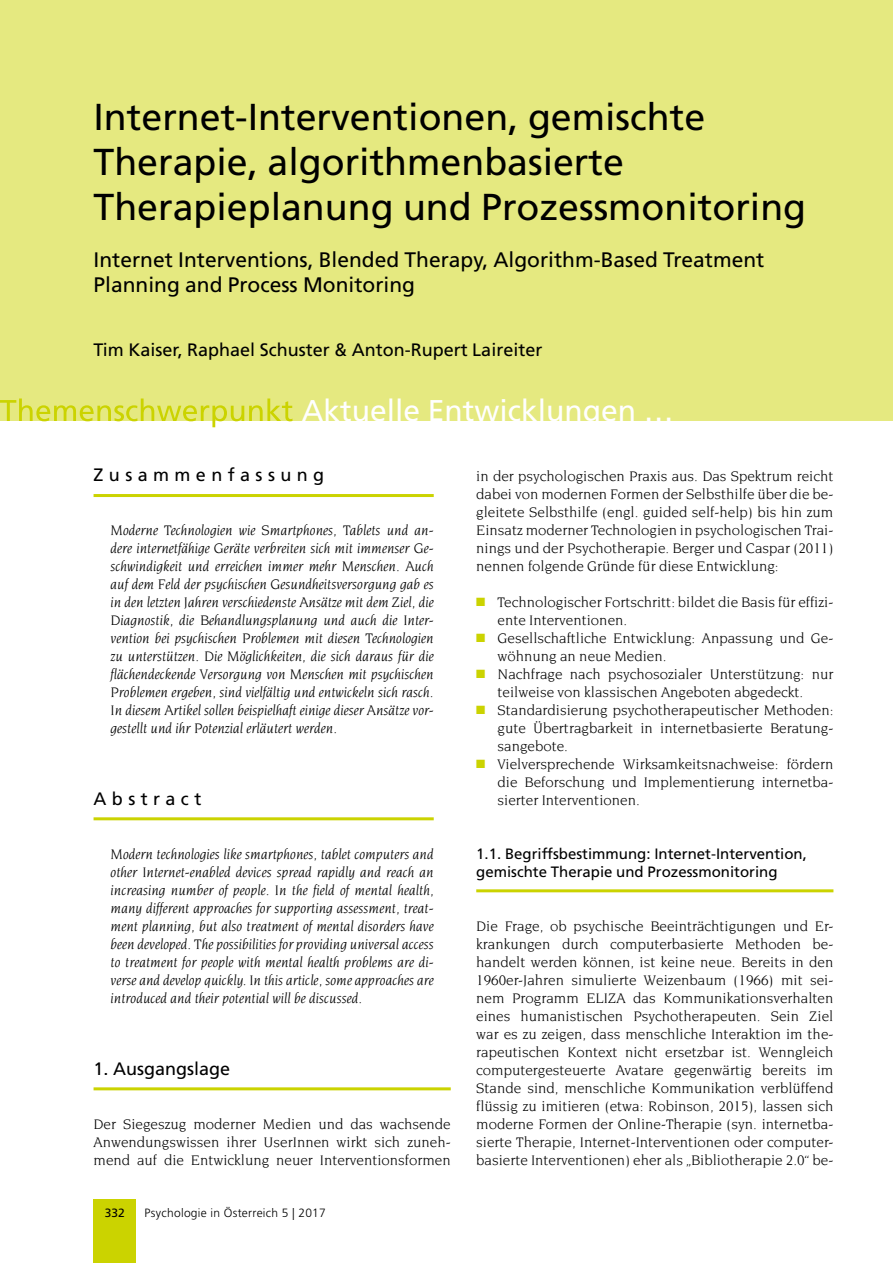
<style>
.page{position:relative;width:893px;height:1263px;background:#fff}
.page>*{position:absolute;margin:0;border:0;box-sizing:border-box;transform-origin:0 0}
.t1{font:37.5px/45px "Frutiger";color:#000}
.t2{font:30px "Frutiger";color:#fff}
.t3{font:21px/25.2px "Frutiger";color:#000}
.t4{font:18px "Frutiger";color:#000}
.t5{font:18px "Frutiger";letter-spacing:.3em;color:#000}
.t6{font:15px/18px "Novarese";color:#000;text-align:justify}
.t7{font:italic 15px/18px "Novarese";color:#000;text-align:justify}
.t8{font:15px/18px "Frutiger";color:#000}
.t9{font:300 12px "Frutiger";letter-spacing:.025em;color:#000}
.t10{font:12px "Frutiger";color:#000}
.s1{color:#cbd300}
</style>
<div class="page">
<div style="left:0;top:0;width:893px;height:421px;background:#e5e980"></div>
<svg style="left:0;top:398px;width:292px;height:29px"></svg>
<div style="left:94px;top:1199px;width:42px;height:64px;background:#cbd300"></div>
<hr style="left:94px;top:494px;width:340px;height:3px;background:#cbd300">
<hr style="left:94px;top:817px;width:340px;height:3px;background:#cbd300">
<hr style="left:94px;top:1087px;width:357px;height:3px;background:#cbd300">
<hr style="left:476px;top:889px;width:357px;height:3px;background:#cbd300">
<h1 class="t1" style="left:94px;top:95px;width:714px">Internet-Interventionen, gemischte<br>Therapie, algorithmenbasierte<br>Therapieplanung und Prozessmonitoring</h1>
<h3 class="t3" style="left:94px;top:247px;width:672px">Internet Interventions, Blended Therapy, Algorithm-Based Treatment<br>Planning and Process Monitoring</h3>
<p class="t4" style="left:94px;top:339px;width:450px">Tim Kaiser, Raphael Schuster &amp; Anton-Rupert Laireiter</p>
<h2 class="t2" style="left:302px;top:393px;width:373px">Aktuelle Entwicklungen …</h2>
<p class="t5" style="left:94px;top:464px;width:232px">Zusammenfassung</p>
<p class="t7" style="left:111px;top:520px;width:325px">Moderne Technologien wie Smartphones, Tablets und an&shy;dere internetfähige Geräte verbreiten sich mit immenser Ge&shy;schwindigkeit und erreichen immer mehr Menschen. Auch auf dem Feld der psychischen Gesundheitsversorgung gab es in den letzten Jahren verschiedenste Ansätze mit dem Ziel, die Diagnostik, die Behandlungsplanung und auch die Inter&shy;vention bei psychischen Problemen mit diesen Technologien zu unterstützen. Die Möglichkeiten, die sich daraus für die flächendeckende Versorgung von Menschen mit psychischen Problemen ergeben, sind vielfältig und entwickeln sich rasch.<br>In diesem Artikel sollen beispielhaft einige dieser Ansätze vor&shy;gestellt und ihr Potenzial erläutert werden.</p>
<p class="t5" style="left:94px;top:788px;width:109px">Abstract</p>
<p class="t7" style="left:111px;top:844px;width:325px">Modern technologies like smartphones, tablet computers and other Internet-enabled devices spread rapidly and reach an increasing number of people. In the field of mental health, many different approaches for supporting assessment, treat&shy;ment planning, but also treatment of mental disorders have been developed. The possibilities for providing universal access to treatment for people with mental health problems are di&shy;verse and develop quickly. In this article, some approaches are introduced and their potential will be discussed.</p>
<p class="t4" style="left:94px;top:1058px;width:138px">1. Ausgangslage</p>
<p class="t6" style="left:94px;top:1114px;width:359px">Der Siegeszug moderner Medien und das wachsende Anwendungswissen ihrer UserInnen wirkt sich zuneh&shy;mend auf die Entwicklung neuer Interventionsformen</p>
<p class="t10" style="left:105px;top:1205px;width:22px">332</p>
<p class="t9" style="left:145px;top:1206px;width:183px">Psychologie in Österreich 5 | 2017</p>
<p class="t6" style="left:476px;top:466px;width:359px">in der psychologischen Praxis aus. Das Spektrum reicht dabei von modernen Formen der Selbsthilfe über die be&shy;gleitete Selbsthilfe (engl. guided self-help) bis hin zum Einsatz moderner Technologien in psychologischen Trai&shy;nings und der Psychotherapie. Berger und Caspar (2011) nennen folgende Gründe für diese Entwicklung:</p>
<p class="t6" style="left:497px;top:592px;width:337px;text-indent:-21px"><span class="s1">■</span> Technologischer Fortschritt: bildet die Basis für effizi&shy;ente Interventionen.</p>
<p class="t6" style="left:497px;top:628px;width:337px;text-indent:-21px"><span class="s1">■</span> Gesellschaftliche Entwicklung: Anpassung und Ge&shy;wöhnung an neue Medien.</p>
<p class="t6" style="left:476px;top:664px;width:359px;text-align:center"><span class="s1">■</span> Nachfrage nach psychosozialer Unterstützung: nur teilweise von klassischen Angeboten abgedeckt.</p>
<p class="t6" style="left:497px;top:700px;width:337px;text-indent:-21px"><span class="s1">■</span> Standardisierung psychotherapeutischer Methoden: gute Übertragbarkeit in internetbasierte Beratung&shy;sangebote.</p>
<p class="t6" style="left:497px;top:754px;width:337px;text-indent:-21px"><span class="s1">■</span> Vielversprechende Wirksamkeitsnachweise: fördern die Beforschung und Implementierung internetba&shy;sierter Interventionen.</p>
<p class="t8" style="left:476px;top:844px;width:332px">1.1. Begriffsbestimmung: Internet-Intervention, gemischte Therapie und Prozessmonitoring</p>
<p class="t6" style="left:476px;top:916px;width:359px">Die Frage, ob psychische Beeinträchtigungen und Er&shy;krankungen durch computerbasierte Methoden be&shy;handelt werden können, ist keine neue. Bereits in den 1960er-Jahren simulierte Weizenbaum (1966) mit sei&shy;nem Programm ELIZA das Kommunikationsverhalten eines humanistischen Psychotherapeuten. Sein Ziel war es zu zeigen, dass menschliche Interaktion im the&shy;rapeutischen Kontext nicht ersetzbar ist. Wenngleich computergesteuerte Avatare gegenwärtig bereits im Stande sind, menschliche Kommunikation verblüffend flüssig zu imitieren (etwa: Robinson, 2015), lassen sich moderne Formen der Online-Therapie (syn. internetba&shy;sierte Therapie, Internet-Interventionen oder computer&shy;basierte Interventionen) eher als „Bibliotherapie 2.0“ be-</p>
</div>
